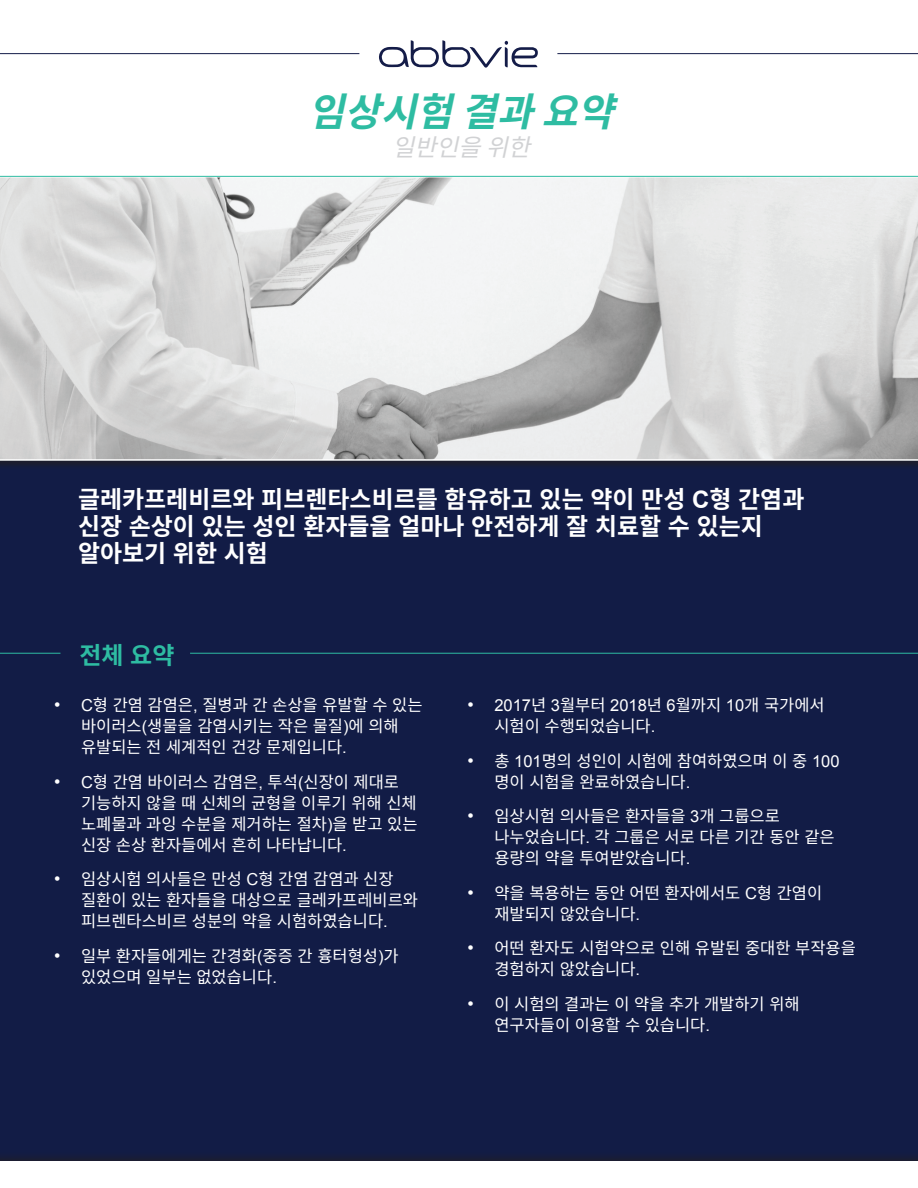
<style>
.page{position:relative;width:918px;height:1188px;background:#fff}
.page>*{position:absolute;margin:0;border:0;box-sizing:border-box;transform-origin:0 0}
.t1{font:italic 700 39px "Noto Sans CJ Kkr";color:#2ebca2}
.t2{font:700 24px/27px "Noto Sans CJ Kkr";color:#fff}
.t3{font:italic 24px "Noto Sans CJ Kkr";color:#d1d2d4}
.t4{font:700 24px "Noto Sans CJ Kkr";color:#2ebca2}
.t5{font:16.5px/21px "Noto Sans CJ Kkr";color:#fff}
.s1{font-family:"Arial"}
.s2{font-family:"Arial";font-size:18px}
</style>
<div class="page">
<div style="left:0;top:460px;width:918px;height:701px;background:#121c46"></div>
<div style="left:0;top:176px;width:918px;height:293px;background:#231f20;opacity:.65"></div>
<svg style="left:0;top:177px;width:918px;height:284px"></svg>
<svg style="left:379px;top:40px;width:159px;height:28px"></svg>
<hr style="left:0;top:53px;width:359px;height:1px;background:#141c48">
<hr style="left:557px;top:53px;width:361px;height:1px;background:#141c48">
<hr style="left:0;top:653px;width:60px;height:1px;background:#2ebca2">
<hr style="left:190px;top:653px;width:728px;height:1px;background:#2ebca2">
<div style="left:0;top:1151px;width:918px;height:37px;background:#161c3c"></div>
<div style="left:0;top:1161px;width:918px;height:27px;background:#fff"></div>
<hr style="left:0;top:176px;width:918px;height:1px;background:#2ebca2">
<h1 class="t1" style="left:309px;top:90px;width:330px">임상시험결과요약</h1>
<h2 class="t3" style="left:392px;top:134px;width:154px">일반인을위한</h2>
<h2 class="t2" style="left:78px;top:486px;width:728px">글레카프레비르와 피브렌타스비르를 함유하고 있는 약이 만성 <span class="s1">C</span>형 간염과 신장 손상이 있는 성인 환자들을 얼마나 안전하게 잘 치료할 수 있는지 알아보기 위한 시험</h2>
<h2 class="t4" style="left:80px;top:641px;width:96px">전체 요약</h2>
<p class="t5" style="left:81px;top:695px;width:343px;text-indent:-27px"><span class="s2">•</span> <span class="s1">C</span>형 간염 감염은<span class="s1">,</span> 질병과 간 손상을 유발할 수 있는 바이러스<span class="s1">(</span>생물을 감염시키는 작은 물질<span class="s1">)</span>에 의해 유발되는 전 세계적인 건강 문제입니다<span class="s1">.</span></p>
<p class="t5" style="left:81px;top:772px;width:338px;text-indent:-27px"><span class="s2">•</span> <span class="s1">C</span>형 간염 바이러스 감염은<span class="s1">,</span> 투석<span class="s1">(</span>신장이 제대로 기능하지 않을 때 신체의 균형을 이루기 위해 신체 노폐물과 과잉 수분을 제거하는 절차<span class="s1">)</span>을 받고 있는 신장 손상 환자들에서 흔히 나타납니다<span class="s1">.</span></p>
<p class="t5" style="left:81px;top:869px;width:339px;text-indent:-27px"><span class="s2">•</span> 임상시험 의사들은 만성 <span class="s1">C</span>형 간염 감염과 신장 질환이 있는 환자들을 대상으로 글레카프레비르와 피브렌타스비르 성분의 약을 시험하였습니다<span class="s1">.</span></p>
<p class="t5" style="left:81px;top:946px;width:319px;text-indent:-27px"><span class="s2">•</span> 일부 환자들에게는 간경화<span class="s1">(</span>중증 간 흉터형성<span class="s1">)</span>가 있었으며 일부는 없었습니다<span class="s1">.</span></p>
<p class="t5" style="left:494px;top:695px;width:332px;text-indent:-27px"><span class="s2">•</span> <span class="s1">2017</span>년 <span class="s1">3</span>월부터 <span class="s1">2018</span>년 <span class="s1">6</span>월까지 <span class="s1">10</span>개 국가에서 시험이 수행되었습니다<span class="s1">.</span></p>
<p class="t5" style="left:494px;top:751px;width:347px;text-indent:-27px"><span class="s2">•</span> 총 <span class="s1">101</span>명의 성인이 시험에 참여하였으며 이 중 <span class="s1">100 </span>명이 시험을 완료하였습니다<span class="s1">.</span></p>
<p class="t5" style="left:494px;top:806px;width:342px;text-indent:-27px"><span class="s2">•</span> 임상시험 의사들은 환자들을 <span class="s1">3</span>개 그룹으로 나누었습니다<span class="s1">.</span> 각 그룹은 서로 다른 기간 동안 같은 용량의 약을 투여받았습니다<span class="s1">.</span></p>
<p class="t5" style="left:494px;top:883px;width:329px;text-indent:-27px"><span class="s2">•</span> 약을 복용하는 동안 어떤 환자에서도 <span class="s1">C</span>형 간염이 재발되지 않았습니다<span class="s1">.</span></p>
<p class="t5" style="left:494px;top:938px;width:363px;text-indent:-27px"><span class="s2">•</span> 어떤 환자도 시험약으로 인해 유발된 중대한 부작용을 경험하지 않았습니다<span class="s1">.</span></p>
<p class="t5" style="left:494px;top:994px;width:307px;text-indent:-27px"><span class="s2">•</span> 이 시험의 결과는 이 약을 추가 개발하기 위해 연구자들이 이용할 수 있습니다<span class="s1">.</span></p>
</div>
